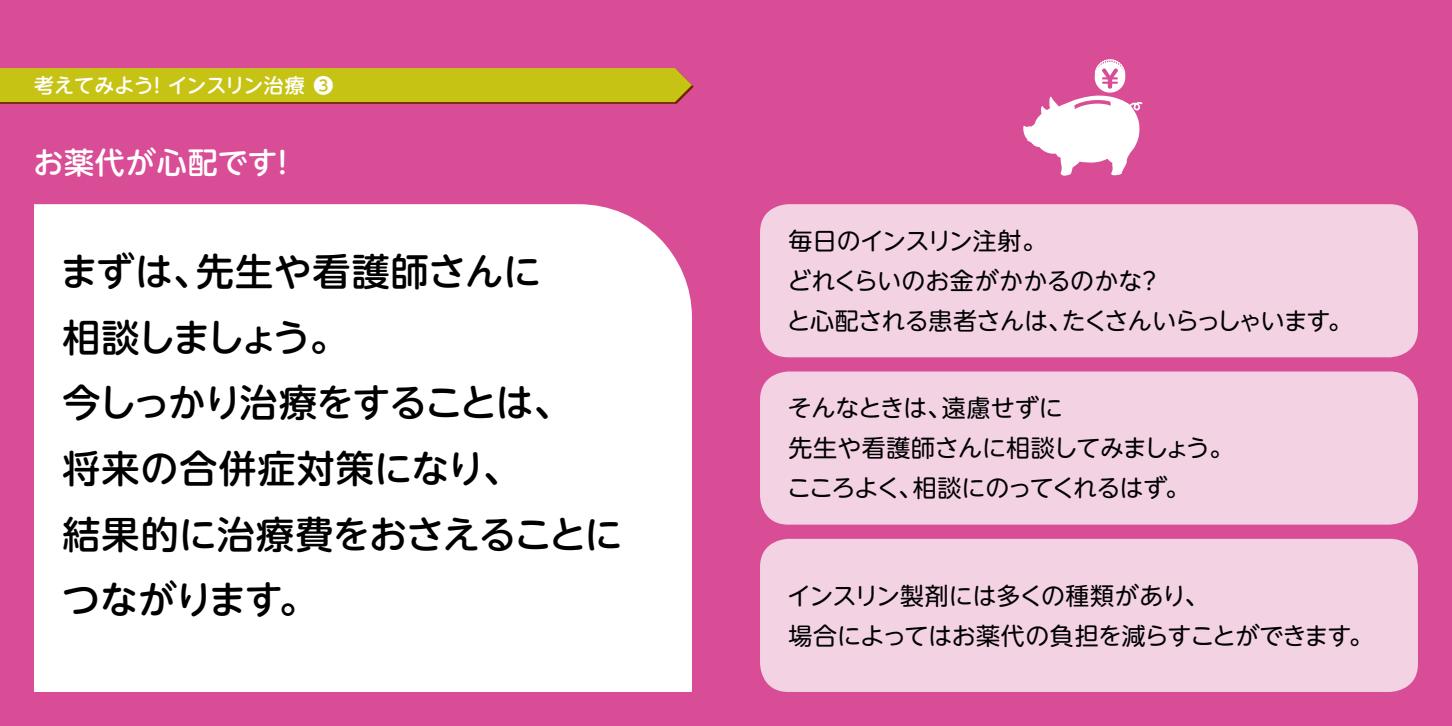
<style>
.page{position:relative;width:1452px;height:726px;background:#fff}
.page>*{position:absolute;margin:0;border:0;box-sizing:border-box;transform-origin:0 0}
.t1{font:500 38px/65.6px "UD Shin M Go Pr 6 N";letter-spacing:-.02em;color:#000}
.t2{font:500 30px "UD Shin M Go Pr 6 N";letter-spacing:.03em;color:#fff}
.t3{font:24px/40px "UD Shin M Go Pr 6 N";letter-spacing:-.02em;color:#000}
.t4{font:500 20px "UD Shin M Go Pr 6 N";letter-spacing:-.005em;color:#fff}
</style>
<div class="page">
<div style="left:0;top:0;width:726px;height:726px;background:#d84d96"></div>
<div style="left:34px;top:204px;width:658px;height:488px;background:#fff"></div>
<div style="left:726px;top:0;width:725px;height:726px;background:#d84d96"></div>
<div style="left:0;top:68px;width:693px;height:36px;background:#c7c315"></div>
<div style="left:760px;top:204px;width:657px;height:153px;background:#f3d2e4;border-radius:28px"></div>
<div style="left:760px;top:539px;width:657px;height:153px;background:#f3d2e4;border-radius:28px"></div>
<div style="left:760px;top:371px;width:657px;height:153px;background:#f3d2e4;border-radius:28px"></div>
<svg style="left:1023px;top:59px;width:119px;height:117px"></svg>
<p class="t4" style="left:34px;top:68px;width:301px">考えてみよう! インスリン治療 ❸</p>
<p class="t2" style="left:34px;top:137px;width:265px">お薬代が心配です！</p>
<h1 class="t1" style="left:60px;top:236px;width:564px">まずは、先生や看護師さんに<br>相談しましょう。<br>今しっかり治療をすることは、<br>将来の合併症対策になり、<br>結果的に治療費をおさえることにつながります。</h1>
<p class="t3" style="left:786px;top:219px;width:566px">毎日のインスリン注射。<br>どれくらいのお金がかかるのかな？<br>と心配される患者さんは、たくさんいらっしゃいます。</p>
<p class="t3" style="left:787px;top:386px;width:448px">そんなときは、遠慮せずに<br>先生や看護師さんに相談してみましょう。こころよく、相談にのってくれるはず。</p>
<p class="t3" style="left:787px;top:574px;width:587px">インスリン製剤には多くの種類があり、<br>場合によってはお薬代の負担を減らすことができます。</p>
</div>
